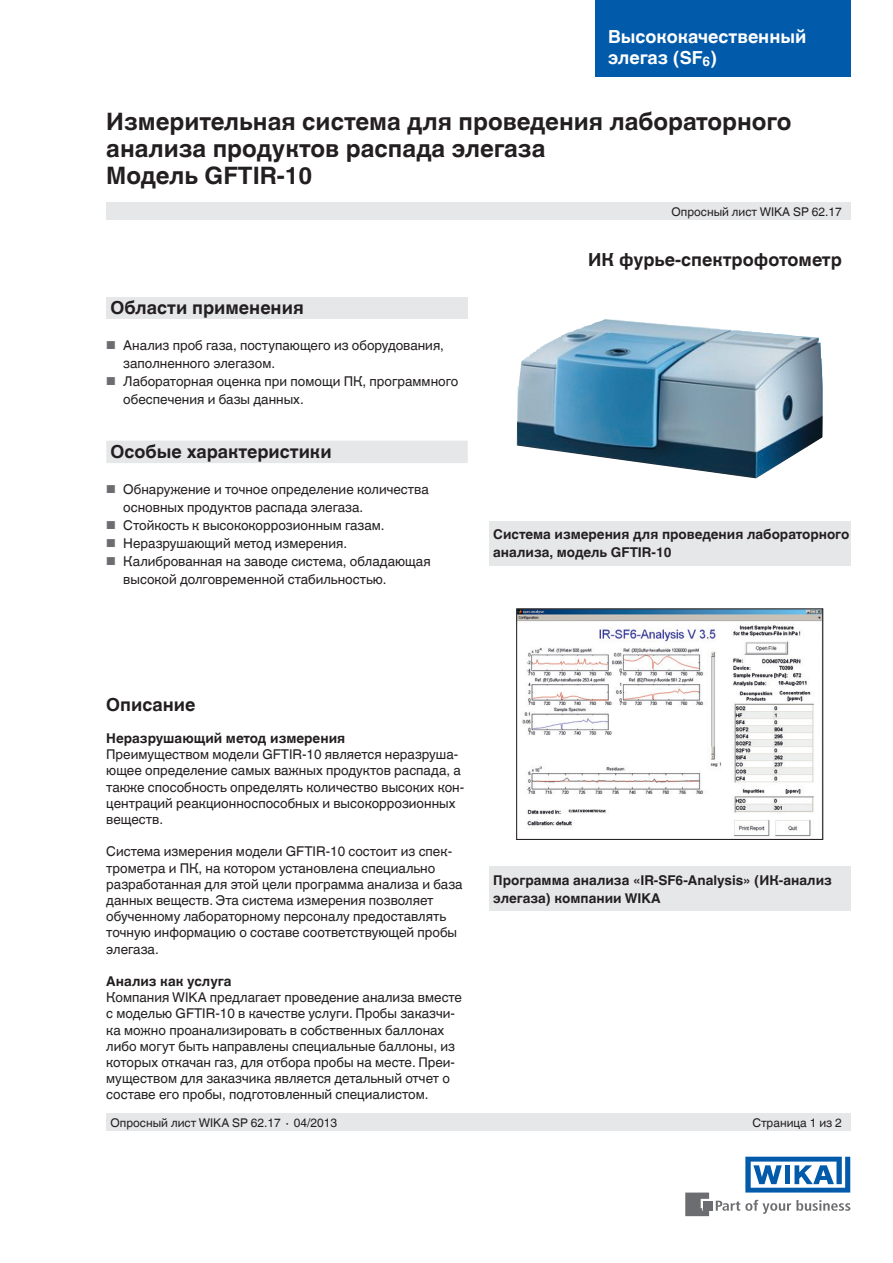
<style>
.page{position:relative;width:893px;height:1263px;background:#fff}
.page>*{position:absolute;margin:0;border:0;box-sizing:border-box;transform-origin:0 0}
._01_Headline_N{font:700 24px/27px "Helvetica World";color:#231f20}
._01_Headline_N-2{font:700 18px "Helvetica World";color:#231f20}
._09_Tables_-_Headlin{font:700 18px/21px "Helvetica World";color:#fff}
._03_Subheadline1_gre{font:700 18px "Helvetica World";color:#231f20}
._02_Subheadline1_N{font:700 18px "Helvetica World";color:#231f20}
.t1{font:13.5px/16.2px "Helvetica World";color:#231f20}
._04_Subheadline2_N{font:700 13.5px/18px "Helvetica World";color:#231f20}
._07_Small_text_N{font:12px "Helvetica World";color:#231f20}
.s1{font-size:11.55px;color:#6c6d70}
</style>
<div class="page">
<div style="left:106px;top:298px;width:362px;height:21px;background:#e6e7e9"></div>
<svg style="left:716px;top:1200px;width:134px;height:14px"></svg>
<div style="left:703px;top:1201px;width:9px;height:9px;background:#6c6d70"></div>
<svg style="left:685px;top:1192px;width:24px;height:24px"></svg>
<svg style="left:745px;top:1157px;width:105px;height:35px"></svg>
<div style="left:106px;top:203px;width:744px;height:17px;background:#e6e7e9"></div>
<div style="left:106px;top:1114px;width:744px;height:17px;background:#e6e7e9"></div>
<div style="left:595px;top:0;width:255px;height:77px;background:#015aaa"></div>
<img style="left:517px;top:319px;width:306px;height:159px">
<img style="left:518px;top:610px;width:303px;height:227px">
<div style="left:516px;top:608px;width:307px;height:232px;border:1px solid #231f20"></div>
<div style="left:489px;top:521px;width:361px;height:45px;background:#e6e7e9"></div>
<div style="left:106px;top:441px;width:362px;height:22px;background:#e6e7e9"></div>
<div style="left:489px;top:866px;width:361px;height:45px;background:#e6e7e9"></div>
<p class="_09_Tables_-_Headlin" style="left:608px;top:26px;width:200px">Высококачественный элегаз (SF<sub>6</sub>)</p>
<p class="_01_Headline_N" style="left:106px;top:108px;width:687px">Измерительная система для проведения лабораторного анализа продуктов распада элегаза</p>
<p class="_01_Headline_N" style="left:106px;top:162px;width:208px">Модель GFTIR-10</p>
<p class="_07_Small_text_N" style="left:671px;top:204px;width:172px">Опросный лист WIKA SP 62.17</p>
<p class="_02_Subheadline1_N" style="left:111px;top:297px;width:195px">Области применения</p>
<p class="t1" style="left:123px;top:336px;width:322px;line-height:18px;text-indent:-17px"><span class="s1">■</span> Анализ проб газа, поступающего из оборудования, заполненного элегазом.</p>
<p class="t1" style="left:123px;top:372px;width:337px;line-height:18px;text-indent:-17px"><span class="s1">■</span> Лабораторная оценка при помощи ПК, программного обеспечения и базы данных.</p>
<p class="_03_Subheadline1_gre" style="left:111px;top:441px;width:223px">Особые характеристики</p>
<p class="t1" style="left:123px;top:480px;width:307px;line-height:18px;text-indent:-17px"><span class="s1">■</span> Обнаружение и точное определение количества основных продуктов распада элегаза.</p>
<p class="t1" style="left:106px;top:517px;width:280px"><span class="s1">■</span> Стойкость к высококоррозионным газам.</p>
<p class="t1" style="left:106px;top:535px;width:242px"><span class="s1">■</span> Неразрушающий метод измерения.</p>
<p class="t1" style="left:123px;top:552px;width:309px;line-height:18px;text-indent:-17px"><span class="s1">■</span> Калиброванная на заводе система, обладающая высокой долговременной стабильностью.</p>
<p class="_01_Headline_N-2" style="left:588px;top:249px;width:255px">ИК фурье-спектрофотометр</p>
<p class="_04_Subheadline2_N" style="left:493px;top:526px;width:358px">Система измерения для проведения лабораторного анализа, модель GFTIR-10</p>
<p class="_01_Headline_N-2" style="left:106px;top:694px;width:91px">Описание</p>
<p class="_04_Subheadline2_N" style="left:106px;top:729px;width:240px">Неразрушающий метод измерения</p>
<p class="t1" style="left:106px;top:746px;width:359px">Преимуществом модели GFTIR-10 является неразруша&shy;ющее определение самых важных продуктов распада, а также способность определять количество высоких кон&shy;центраций реакционноспособных и высокоррозионных веществ.</p>
<p class="t1" style="left:106px;top:844px;width:358px">Система измерения модели GFTIR-10 состоит из спек&shy;трометра и ПК, на котором установлена специально разработанная для этой цели программа анализа и база данных веществ. Эта система измерения позволяет обученному лабораторному персоналу предоставлять точную информацию о составе соответствующей пробы элегаза.</p>
<p class="_04_Subheadline2_N" style="left:106px;top:972px;width:127px">Анализ как услуга</p>
<p class="t1" style="left:106px;top:989px;width:357px">Компания WIKA предлагает проведение анализа вместе с моделью GFTIR-10 в качестве услуги. Пробы заказчи&shy;ка можно проанализировать в собственных баллонах либо могут быть направлены специальные баллоны, из которых откачан газ, для отбора пробы на месте. Преи&shy;муществом для заказчика является детальный отчет о составе его пробы, подготовленный специалистом.</p>
<p class="_04_Subheadline2_N" style="left:493px;top:871px;width:340px">Программа анализа «IR-SF6-Analysis» (ИК-анализ элегаза) компании WIKA</p>
<p class="_07_Small_text_N" style="left:111px;top:1115px;width:228px">Опросный лист WIKA SP 62.17 ∙ 04/2013</p>
<p class="_07_Small_text_N" style="left:752px;top:1115px;width:91px">Страница 1 из 2</p>
</div>
